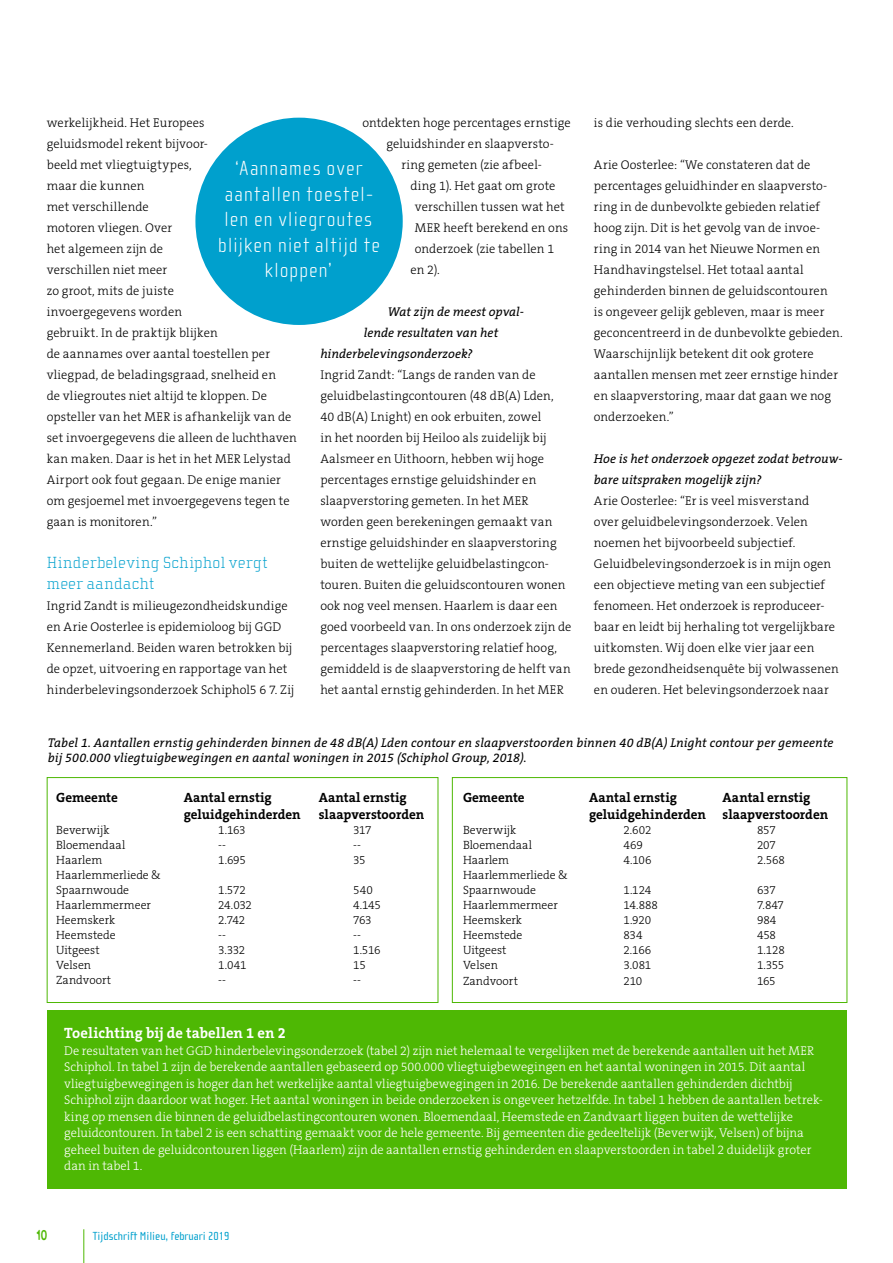
<style>
.page{position:relative;width:893px;height:1263px;background:#fff}
.page>*{position:absolute;margin:0;border:0;box-sizing:border-box;transform-origin:0 0}
.t1{font:100 21px/25.5px "Cholla Sans OT";letter-spacing:.055em;color:#fff;text-align:center}
.t2{font:100 16.5px/21px "Cholla Slab OT";letter-spacing:.025em;color:#00a0cd}
.t3{font:700 15px "The Serif B7";color:#fff}
.t4{font:700 13.5px/16.5px "The Serif B7";letter-spacing:-.005em;color:#000}
.t5{font:100 13.5px "Washout";color:#4eb804}
.t6{font:300 12.75px/21px "The Serif B3";letter-spacing:.01em;color:#000}
.t7{font:300 12.75px/16.5px "The Serif B3";color:#fff}
.t8{font:italic 12.75px/15px "The Serif B5 Plain";letter-spacing:.005em;color:#000}
.t9{font:300 12px/15px "The Serif B3";letter-spacing:-.005em;color:#000}
.t10{font:12px "Cholla Sans OT";color:#00a0cd}
</style>
<div class="page">
<hr style="left:83px;top:1229px;width:1px;height:34px;background:#4eb804">
<div style="left:47px;top:1010px;width:800px;height:178px;background:#4eb804"></div>
<div style="left:195px;top:118px;width:208px;height:207px;background:#00a0cd;border-radius:50%"></div>
<div style="left:47px;top:777px;width:391px;height:226px;border:1px solid #4eb804"></div>
<div style="left:452px;top:777px;width:395px;height:226px;border:1px solid #4eb804"></div>
<p class="t6" style="left:362px;top:112px;width:210px">ontdekten hoge percentages ernstige</p>
<p class="t6" style="left:386px;top:133px;width:169px">geluidshinder en slaapversto-</p>
<p class="t6" style="left:401px;top:154px;width:142px">ring gemeten (zie afbeel-</p>
<p class="t6" style="left:410px;top:175px;width:147px">ding 1). Het gaat om grote</p>
<p class="t6" style="left:415px;top:196px;width:151px">verschillen tussen wat het</p>
<p class="t6" style="left:415px;top:217px;width:155px">MER heeft berekend en ons</p>
<p class="t6" style="left:415px;top:238px;width:141px">onderzoek (zie tabellen 1</p>
<p class="t6" style="left:410px;top:259px;width:31px">en 2).</p>
<p class="t8" style="left:388px;top:304px;width:138px">Wat zijn de meest opval-</p>
<p class="t8" style="left:364px;top:325px;width:136px">lende resultaten van het</p>
<p class="t8" style="left:320px;top:346px;width:154px">hinderbelevingsonderzoek?</p>
<p class="t6" style="left:320px;top:364px;width:253px">Ingrid Zandt: “Langs de randen van de geluidbelastingcontouren (48 dB(A) Lden,<br>40 dB(A) Lnight) en ook erbuiten, zowel<br>in het noorden bij Heiloo als zuidelijk bij Aalsmeer en Uithoorn, hebben wij hoge percentages ernstige geluidshinder en slaapverstoring gemeten. In het MER worden geen berekeningen gemaakt van ernstige geluidshinder en slaapverstoring buiten de wettelijke geluidbelastingcon&shy;touren. Buiten die geluidscontouren wonen ook nog veel mensen. Haarlem is daar een goed voorbeeld van. In ons onderzoek zijn de percentages slaapverstoring relatief hoog, gemiddeld is de slaapverstoring de helft van het aantal ernstig gehinderden. In het MER</p>
<p class="t6" style="left:47px;top:112px;width:252px">werkelijkheid. Het Europees<br>geluidsmodel rekent bijvoor-<br>beeld met vliegtuigtypes,<br>maar die kunnen<br>met verschillende<br>motoren vliegen. Over<br>het algemeen zijn de<br>verschillen niet meer<br>zo groot, mits de juiste<br>invoergegevens worden<br>gebruikt. In de praktijk blijken<br>de aannames over aantal toestellen per vliegpad, de beladingsgraad, snelheid en<br>de vliegroutes niet altijd te kloppen. De opsteller van het MER is afhankelijk van de set invoergegevens die alleen de luchthaven kan maken. Daar is het in het MER Lelystad<br>Airport ook fout gegaan. De enige manier om gesjoemel met invoergegevens tegen te gaan is monitoren.”</p>
<p class="t2" style="left:47px;top:552px;width:223px">Hinderbeleving Schiphol vergt meer aandacht</p>
<p class="t6" style="left:47px;top:595px;width:249px">Ingrid Zandt is milieugezondheidskundige en Arie Oosterlee is epidemioloog bij GGD Kennemerland. Beiden waren betrokken bij de opzet, uitvoering en rapportage van het hinderbelevingsonderzoek Schiphol5 6 7. Zij</p>
<h1 class="t1" style="left:218px;top:156px;width:163px">‘Aannames over aantallen toestel&shy;len en vliegroutes blijken niet altijd te kloppen’</h1>
<p class="t6" style="left:594px;top:112px;width:201px">is die verhouding slechts een derde.</p>
<p class="t6" style="left:594px;top:154px;width:250px">Arie Oosterlee: “We constateren dat de percentages geluidhinder en slaapversto&shy;ring in de dunbevolkte gebieden relatief hoog zijn. Dit is het gevolg van de invoe&shy;ring in 2014 van het Nieuwe Normen en Handhavingstelsel. Het totaal aantal gehinderden binnen de geluidscontouren<br>is ongeveer gelijk gebleven, maar is meer geconcentreerd in de dunbevolkte gebieden.<br>Waarschijnlijk betekent dit ook grotere aantallen mensen met zeer ernstige hinder en slaapverstoring, maar dat gaan we nog onderzoeken.”</p>
<p class="t8" style="left:594px;top:448px;width:250px;line-height:21px">Hoe is het onderzoek opgezet zodat betrouw&shy;bare uitspraken mogelijk zijn?</p>
<p class="t6" style="left:594px;top:490px;width:246px">Arie Oosterlee: “Er is veel misverstand<br>over geluidbelevingsonderzoek. Velen noemen het bijvoorbeeld subjectief.<br>Geluidbelevingsonderzoek is in mijn ogen een objectieve meting van een subjectief fenomeen. Het onderzoek is reproduceer&shy;baar en leidt bij herhaling tot vergelijkbare uitkomsten. Wij doen elke vier jaar een brede gezondheidsenquête bij volwassenen en ouderen. Het belevingsonderzoek naar</p>
<p class="t8" style="left:48px;top:735px;width:787px">Tabel 1. Aantallen ernstig gehinderden binnen de 48 dB(A) Lden contour en slaapverstoorden binnen 40 dB(A) Lnight contour per gemeente bij 500.000 vliegtuigbewegingen en aantal woningen in 2015 (Schiphol Group, 2018).</p>
<p class="t4" style="left:56px;top:790px;width:63px">Gemeente</p>
<p class="t4" style="left:184px;top:790px;width:89px">Aantal ernstig</p>
<p class="t4" style="left:319px;top:790px;width:89px">Aantal ernstig</p>
<p class="t4" style="left:184px;top:806px;width:119px">geluidgehinderden</p>
<p class="t4" style="left:319px;top:806px;width:107px">slaapverstoorden</p>
<p class="t9" style="left:56px;top:822px;width:55px">Beverwijk</p>
<p class="t9" style="left:218px;top:822px;width:29px">1.163</p>
<p class="t9" style="left:353px;top:822px;width:20px">317</p>
<p class="t9" style="left:56px;top:837px;width:71px">Bloemendaal</p>
<p class="t9" style="left:218px;top:837px;width:9px">--</p>
<p class="t9" style="left:353px;top:837px;width:9px">--</p>
<p class="t9" style="left:56px;top:852px;width:48px">Haarlem</p>
<p class="t9" style="left:218px;top:852px;width:29px">1.695</p>
<p class="t9" style="left:353px;top:852px;width:14px">35</p>
<p class="t9" style="left:56px;top:867px;width:106px">Haarlemmerliede &amp;<br>Spaarnwoude</p>
<p class="t9" style="left:218px;top:882px;width:29px">1.572</p>
<p class="t9" style="left:353px;top:882px;width:21px">540</p>
<p class="t9" style="left:56px;top:897px;width:96px">Haarlemmermeer</p>
<p class="t9" style="left:218px;top:897px;width:35px">24.032</p>
<p class="t9" style="left:353px;top:897px;width:29px">4.145</p>
<p class="t9" style="left:56px;top:912px;width:61px">Heemskerk</p>
<p class="t9" style="left:218px;top:912px;width:29px">2.742</p>
<p class="t9" style="left:353px;top:912px;width:20px">763</p>
<p class="t9" style="left:56px;top:927px;width:61px">Heemstede</p>
<p class="t9" style="left:218px;top:927px;width:9px">--</p>
<p class="t9" style="left:353px;top:927px;width:9px">--</p>
<p class="t9" style="left:56px;top:942px;width:45px">Uitgeest</p>
<p class="t9" style="left:218px;top:942px;width:29px">3.332</p>
<p class="t9" style="left:353px;top:942px;width:29px">1.516</p>
<p class="t9" style="left:56px;top:957px;width:36px">Velsen</p>
<p class="t9" style="left:218px;top:957px;width:30px">1.041</p>
<p class="t9" style="left:353px;top:957px;width:14px">15</p>
<p class="t9" style="left:56px;top:972px;width:57px">Zandvoort</p>
<p class="t9" style="left:218px;top:972px;width:9px">--</p>
<p class="t9" style="left:353px;top:972px;width:9px">--</p>
<p class="t4" style="left:463px;top:790px;width:63px">Gemeente</p>
<p class="t4" style="left:589px;top:790px;width:89px">Aantal ernstig</p>
<p class="t4" style="left:589px;top:790px;width:241px;text-indent:134px">Aantal ernstig geluidgehinderden slaapverstoorden</p>
<p class="t9" style="left:463px;top:822px;width:55px">Beverwijk</p>
<p class="t9" style="left:623px;top:822px;width:29px">2.602</p>
<p class="t9" style="left:757px;top:822px;width:20px">857</p>
<p class="t9" style="left:463px;top:837px;width:71px">Bloemendaal</p>
<p class="t9" style="left:623px;top:837px;width:21px">469</p>
<p class="t9" style="left:757px;top:837px;width:21px">207</p>
<p class="t9" style="left:463px;top:852px;width:48px">Haarlem</p>
<p class="t9" style="left:623px;top:852px;width:30px">4.106</p>
<p class="t9" style="left:757px;top:852px;width:29px">2.568</p>
<p class="t9" style="left:463px;top:867px;width:106px">Haarlemmerliede &amp;<br>Spaarnwoude</p>
<p class="t9" style="left:623px;top:882px;width:29px">1.124</p>
<p class="t9" style="left:757px;top:882px;width:20px">637</p>
<p class="t9" style="left:463px;top:897px;width:96px">Haarlemmermeer</p>
<p class="t9" style="left:623px;top:897px;width:36px">14.888</p>
<p class="t9" style="left:757px;top:897px;width:29px">7.847</p>
<p class="t9" style="left:463px;top:912px;width:61px">Heemskerk</p>
<p class="t9" style="left:623px;top:912px;width:29px">1.920</p>
<p class="t9" style="left:757px;top:912px;width:21px">984</p>
<p class="t9" style="left:463px;top:927px;width:61px">Heemstede</p>
<p class="t9" style="left:623px;top:927px;width:21px">834</p>
<p class="t9" style="left:757px;top:927px;width:21px">458</p>
<p class="t9" style="left:463px;top:942px;width:45px">Uitgeest</p>
<p class="t9" style="left:623px;top:942px;width:29px">2.166</p>
<p class="t9" style="left:757px;top:942px;width:29px">1.128</p>
<p class="t9" style="left:463px;top:957px;width:36px">Velsen</p>
<p class="t9" style="left:623px;top:957px;width:29px">3.081</p>
<p class="t9" style="left:757px;top:957px;width:29px">1.355</p>
<p class="t9" style="left:463px;top:974px;width:57px">Zandvoort</p>
<p class="t9" style="left:623px;top:974px;width:20px">210</p>
<p class="t9" style="left:757px;top:974px;width:20px">165</p>
<p class="t3" style="left:64px;top:1025px;width:223px">Toelichting bij de tabellen 1 en 2</p>
<p class="t7" style="left:64px;top:1043px;width:760px">De resultaten van het GGD hinderbelevingsonderzoek (tabel 2) zijn niet helemaal te vergelijken met de berekende aantallen uit het MER Schiphol. In tabel 1 zijn de berekende aantallen gebaseerd op 500.000 vliegtuigbewegingen en het aantal woningen in 2015. Dit aantal vliegtuigbewegingen is hoger dan het werkelijke aantal vliegtuigbewegingen in 2016. De berekende aantallen gehinderden dichtbij Schiphol zijn daardoor wat hoger. Het aantal woningen in beide onderzoeken is ongeveer hetzelfde. In tabel 1 hebben de aantallen betrek&shy;king op mensen die binnen de geluidbelastingcontouren wonen. Bloemendaal, Heemstede en Zandvaart liggen buiten de wettelijke geluidcontouren. In tabel 2 is een schatting gemaakt voor de hele gemeente. Bij gemeenten die gedeeltelijk (Beverwijk, Velsen) of bijna geheel buiten de geluidcontouren liggen (Haarlem) zijn de aantallen ernstig gehinderden en slaapverstoorden in tabel 2 duidelijk groter dan in tabel 1.</p>
<p class="t5" style="left:37px;top:1229px;width:13px">10</p>
<p class="t10" style="left:93px;top:1229px;width:138px">Tijdschrift Milieu, februari 2019</p>
</div>
